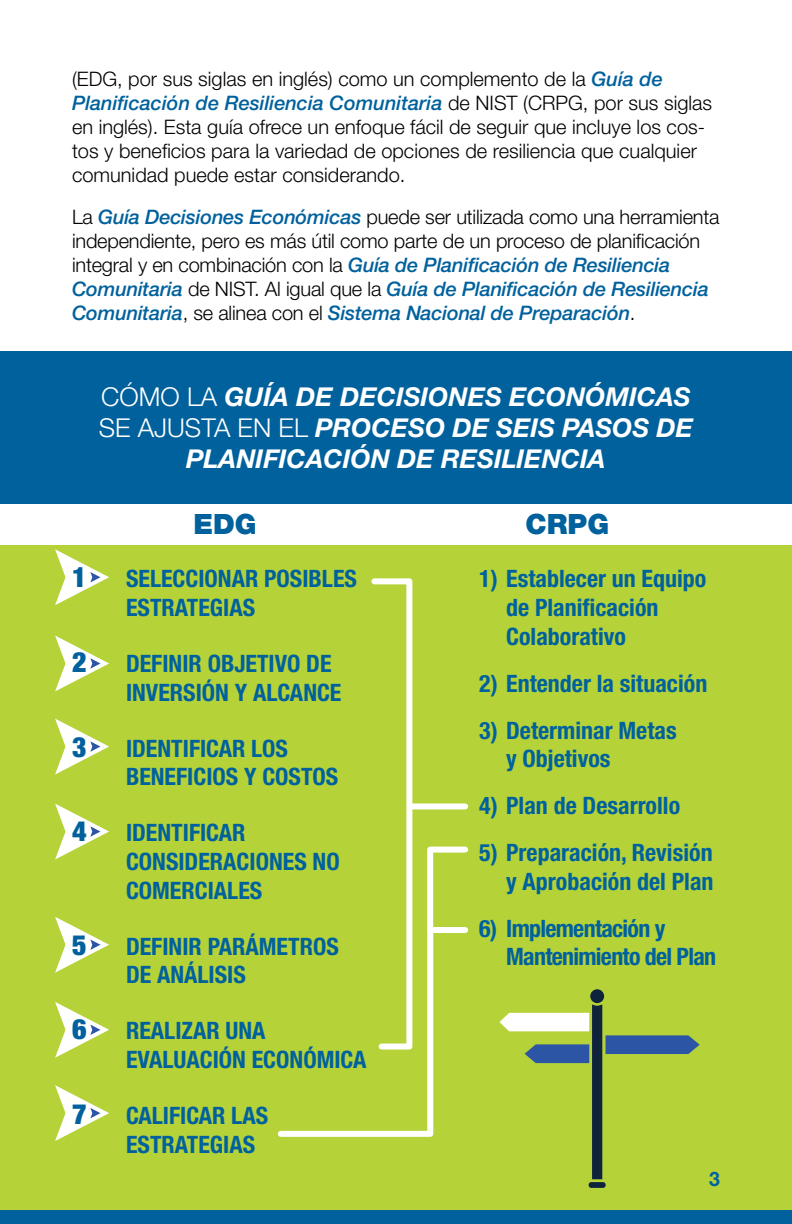
<style>
.page{position:relative;width:792px;height:1224px;background:#fff}
.page>*{position:absolute;margin:0;border:0;box-sizing:border-box;transform-origin:0 0}
.t1{font:900 condensed 28px "Helvetica Neue LT Std";color:#00619d}
.t2{font:900 28px "Helvetica Neue LT Std";color:#00619d}
.t3{font:italic 700 26px/31.2px "Helvetica Neue LT Std";color:#fff;text-align:center}
.t4{font:700 condensed 24px/28.8px "Helvetica Neue LT Std";color:#00619d}
.t5{font:700 condensed 24px/28.8px "Helvetica Neue LT Std";letter-spacing:-.03em;color:#00619d}
.Body_Copy{font:300 20px/24px "Helvetica Neue LT Std";color:#000}
.t6{font:700 20px "Helvetica Neue LT Std";color:#00619d}
.s1{font-weight:500;font-style:italic;color:#00619d}
.s2{font-weight:300;font-style:normal}
</style>
<div class="page">
<div style="left:0;top:504px;width:792px;height:711px;background:#b5d339"></div>
<svg style="left:55px;top:549px;width:54px;height:56px"></svg>
<svg style="left:55px;top:635px;width:54px;height:57px"></svg>
<svg style="left:55px;top:917px;width:54px;height:56px"></svg>
<svg style="left:55px;top:718px;width:54px;height:57px"></svg>
<svg style="left:55px;top:1002px;width:54px;height:56px"></svg>
<svg style="left:55px;top:803px;width:54px;height:57px"></svg>
<svg style="left:55px;top:1085px;width:54px;height:56px"></svg>
<div style="left:0;top:351px;width:792px;height:153px;background:#00619d"></div>
<svg style="left:500px;top:1005px;width:200px;height:183px"></svg>
<div style="left:590px;top:989px;width:14px;height:14px;background:#0f233d;border-radius:50%"></div>
<svg style="left:277px;top:578px;width:159px;height:559px"></svg>
<div style="left:427px;top:847px;width:41px;height:86px;border:6px solid #fff"></div>
<div style="left:410px;top:803px;width:55px;height:6px;background:#fff"></div>
<div style="left:0;top:504px;width:792px;height:41px;background:#fff"></div>
<div style="left:0;top:1210px;width:792px;height:14px;background:#00619d"></div>
<p class="Body_Copy" style="left:72px;top:67px;width:642px">(EDG, por sus siglas en inglés) como un complemento de la <span class="s1">Guía de Planificación de Resiliencia Comunitaria</span> de NIST (CRPG, por sus siglas en inglés). Esta guía ofrece un enfoque fácil de seguir que incluye los cos&shy;tos y beneficios para la variedad de opciones de resiliencia que cualquier comunidad puede estar considerando.</p>
<p class="Body_Copy" style="left:72px;top:205px;width:649px">La <span class="s1">Guía Decisiones Económicas</span> puede ser utilizada como una herramienta independiente, pero es más útil como parte de un proceso de planificación integral y en combinación con la <span class="s1">Guía de Planificación de Resiliencia Comunitaria</span> de NIST. Al igual que la <span class="s1">Guía de Planificación de Resiliencia Comunitaria</span>, se alinea con el <span class="s1">Sistema Nacional de Preparación</span>.</p>
<h3 class="t3" style="left:99px;top:380px;width:596px"><span class="s2">CÓMO LA</span> GUÍA DE DECISIONES ECONÓMICAS<br><span class="s2">SE AJUSTA EN EL</span> PROCESO DE SEIS PASOS DE<br>PLANIFICACIÓN DE RESILIENCIA</h3>
<h3 class="t2" style="left:193px;top:508px;width:65px">EDG</h3>
<h3 class="t2" style="left:526px;top:508px;width:85px">CRPG</h3>
<p class="t1" style="left:72px;top:560px;width:16px">1</p>
<p class="t4" style="left:126px;top:564px;width:233px">SELECCIONAR POSIBLES<br>ESTRATEGIAS</p>
<p class="t1" style="left:72px;top:645px;width:16px">2</p>
<p class="t4" style="left:126px;top:649px;width:217px">DEFINIR OBJETIVO DE<br>INVERSIÓN Y ALCANCE</p>
<p class="t1" style="left:72px;top:729px;width:16px">3</p>
<p class="t4" style="left:126px;top:733px;width:214px">IDENTIFICAR LOS<br>BENEFICIOS Y COSTOS</p>
<p class="t1" style="left:72px;top:814px;width:16px">4</p>
<p class="t4" style="left:126px;top:818px;width:215px">IDENTIFICAR<br>CONSIDERACIONES NO<br>COMERCIALES</p>
<p class="t1" style="left:72px;top:927px;width:16px">5</p>
<p class="t4" style="left:126px;top:931px;width:214px">DEFINIR PARÁMETROS<br>DE ANÁLISIS</p>
<p class="t1" style="left:72px;top:1012px;width:16px">6</p>
<p class="t4" style="left:126px;top:1016px;width:242px">REALIZAR UNA<br>EVALUACIÓN ECONÓMICA</p>
<p class="t1" style="left:72px;top:1097px;width:16px">7</p>
<p class="t4" style="left:126px;top:1101px;width:144px">CALIFICAR LAS<br>ESTRATEGIAS</p>
<p class="t4" style="left:506px;top:564px;width:202px;text-indent:-27px">1) Establecer un Equipo de Planificación<br>Colaborativo</p>
<p class="t4" style="left:479px;top:669px;width:230px">2) Entender la situación</p>
<p class="t4" style="left:506px;top:715px;width:172px;text-indent:-27px">3) Determinar Metas y Objetivos</p>
<p class="t4" style="left:479px;top:791px;width:203px">4) Plan de Desarrollo</p>
<p class="t4" style="left:479px;top:838px;width:236px;text-align:right">5) Preparación, Revisión y Aprobación del Plan</p>
<p class="t5" style="left:506px;top:913px;width:211px;text-indent:-27px">6) Implementación y<br>Mantenimiento del Plan</p>
<p class="t6" style="left:709px;top:1167px;width:12px">3</p>
</div>
